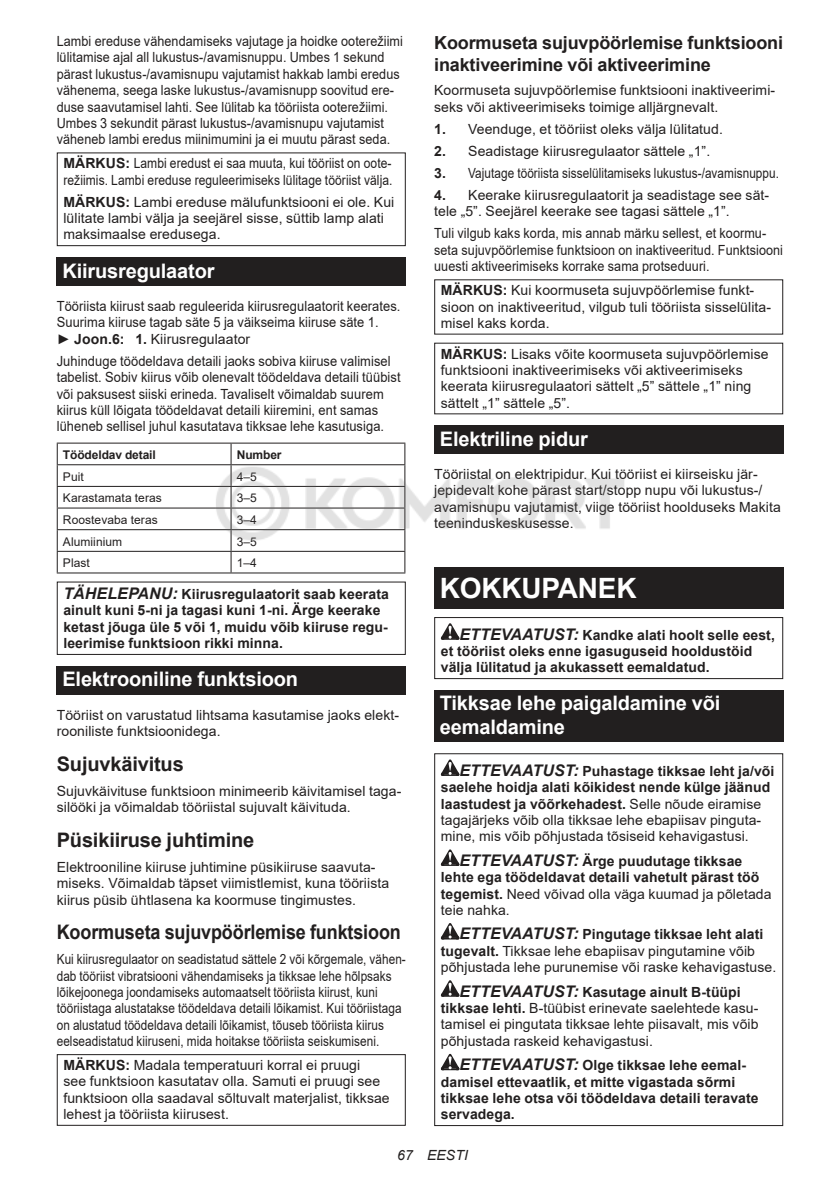
<style>
.page{position:relative;width:840px;height:1191px;background:#fff}
.page>*{position:absolute;margin:0;border:0;box-sizing:border-box;transform-origin:0 0}
.t1{font:700 28px "Arial";letter-spacing:-.01em;color:#fff}
.t2{font:700 20px/23.4px "Arial";letter-spacing:-.01em;color:#fff}
.t3{font:700 20px "Arial";letter-spacing:-.01em;color:#221f1f;scale:.9 1}
.t4{font:700 20px "Arial";letter-spacing:-.01em;color:#221f1f}
.t5{font:700 18px/21px "Arial";letter-spacing:-.01em;color:#221f1f}
.t6{font:14px/16.4px "Arial";letter-spacing:.005em;color:#221f1f}
.t7{font:700 14px/16.4px "Arial";letter-spacing:.005em;color:#221f1f}
.t8{font:14px/16.4px "Arial";letter-spacing:.005em;color:#221f1f;scale:.9 1}
.t9{font:14px/16.4px "Arial";letter-spacing:.005em;color:#221f1f;scale:.84 1}
.t10{font:14px/16.4px "Arial";letter-spacing:.005em;color:#221f1f;scale:.92 1}
.t11{font:14px/16.4px "Arial";letter-spacing:.005em;color:#221f1f;scale:.86 1}
.t12{font:italic 14px "Arial";letter-spacing:.005em;color:#221f1f}
.t13{font:12px "Arial";letter-spacing:.005em;color:#221f1f}
.t14{font:700 12px "Arial";letter-spacing:-.01em;color:#221f1f}
.s1{font-weight:700}
.s2{font-style:italic;font-size:16px}
.s3{font-weight:700;font-style:italic;font-size:16px}
.s4{font-weight:400}
</style>
<div class="page">
<div style="left:57px;top:152px;width:348px;height:94px;border:1px solid #221f1f"></div>
<div style="left:57px;top:257px;width:348px;height:29px;background:#221f1f"></div>
<hr style="left:57px;top:442px;width:174px;height:1px;background:#221f1f">
<hr style="left:231px;top:442px;width:174px;height:1px;background:#221f1f">
<hr style="left:57px;top:464px;width:174px;height:1px;background:#221f1f">
<hr style="left:57px;top:486px;width:174px;height:1px;background:#221f1f">
<hr style="left:57px;top:507px;width:174px;height:1px;background:#221f1f">
<hr style="left:57px;top:529px;width:174px;height:1px;background:#221f1f">
<hr style="left:57px;top:551px;width:174px;height:1px;background:#221f1f">
<svg style="left:57px;top:443px;width:1px;height:129px"></svg>
<hr style="left:231px;top:551px;width:174px;height:1px;background:#221f1f">
<svg style="left:230px;top:443px;width:1px;height:129px"></svg>
<svg style="left:404px;top:443px;width:1px;height:129px"></svg>
<hr style="left:57px;top:572px;width:174px;height:1px;background:#221f1f">
<hr style="left:231px;top:572px;width:174px;height:1px;background:#221f1f">
<div style="left:57px;top:581px;width:348px;height:74px;border:1px solid #221f1f"></div>
<div style="left:57px;top:666px;width:348px;height:29px;background:#221f1f"></div>
<div style="left:57px;top:1054px;width:348px;height:71px;border:1px solid #221f1f"></div>
<div style="left:434px;top:426px;width:348px;height:28px;background:#221f1f"></div>
<div style="left:434px;top:568px;width:348px;height:41px;background:#221f1f"></div>
<svg style="left:440px;top:623px;width:19px;height:16px"></svg>
<div style="left:434px;top:617px;width:348px;height:62px;border:1px solid #221f1f"></div>
<div style="left:434px;top:690px;width:348px;height:52px;background:#221f1f"></div>
<svg style="left:440px;top:759px;width:19px;height:17px"></svg>
<svg style="left:440px;top:849px;width:19px;height:17px"></svg>
<svg style="left:440px;top:923px;width:19px;height:16px"></svg>
<svg style="left:440px;top:980px;width:19px;height:16px"></svg>
<svg style="left:440px;top:1053px;width:19px;height:17px"></svg>
<div style="left:434px;top:753px;width:348px;height:373px;border:1px solid #221f1f"></div>
<img style="left:210px;top:457px;width:415px;height:92px">
<p class="t8" style="left:57px;top:33px;width:386px">Lambi ereduse vähendamiseks vajutage ja hoidke ooterežiimi lülitamise ajal all lukustus-/avamisnuppu. Umbes 1 sekund pärast lukustus-/avamisnupu vajutamist hakkab lambi eredus vähenema, seega laske lukustus-/avamisnupp soovitud ere&shy;duse saavutamisel lahti. See lülitab ka tööriista ooterežiimi.<br>Umbes 3 sekundit pärast lukustus-/avamisnupu vajutamist väheneb lambi eredus miinimumini ja ei muutu pärast seda.</p>
<p class="t11" style="left:63px;top:155px;width:384px"><span class="s1">MÄRKUS:</span> Lambi eredust ei saa muuta, kui tööriist on oote&shy;režiimis. Lambi ereduse reguleerimiseks lülitage tööriist välja.</p>
<p class="t6" style="left:63px;top:193px;width:332px"><span class="s1">MÄRKUS:</span> Lambi ereduse mälufunktsiooni ei ole. Kui lülitate lambi välja ja seejärel sisse, süttib lamp alati maksimaalse eredusega.</p>
<h2 class="t2" style="left:62px;top:260px;width:154px">Kiirusregulaator</h2>
<p class="t10" style="left:57px;top:298px;width:375px">Tööriista kiirust saab reguleerida kiirusregulaatorit keerates.<br>Suurima kiiruse tagab säte 5 ja väikseima kiiruse säte 1.<br>► <span class="s1">Joon.6: 1.</span> Kiirusregulaator</p>
<p class="t10" style="left:57px;top:352px;width:375px">Juhinduge töödeldava detaili jaoks sobiva kiiruse valimisel tabelist. Sobiv kiirus võib olenevalt töödeldava detaili tüübist või paksusest siiski erineda. Tavaliselt võimaldab suurem kiirus küll lõigata töödeldavat detaili kiiremini, ent samas lüheneb sellisel juhul kasutatava tikksae lehe kasutusiga.</p>
<p class="t14" style="left:63px;top:450px;width:94px">Töödeldav detail</p>
<p class="t14" style="left:236px;top:450px;width:46px">Number</p>
<p class="t13" style="left:63px;top:468px;width:22px">Puit</p>
<p class="t13" style="left:236px;top:468px;width:22px">4–5</p>
<p class="t13" style="left:63px;top:493px;width:100px">Karastamata teras</p>
<p class="t13" style="left:236px;top:493px;width:22px">3–5</p>
<p class="t13" style="left:63px;top:511px;width:96px">Roostevaba teras</p>
<p class="t13" style="left:236px;top:511px;width:22px">3–4</p>
<p class="t13" style="left:63px;top:537px;width:61px">Alumiinium</p>
<p class="t13" style="left:236px;top:537px;width:22px">3–5</p>
<p class="t13" style="left:63px;top:555px;width:28px">Plast</p>
<p class="t13" style="left:236px;top:555px;width:22px">1–4</p>
<p class="t7" style="left:63px;top:587px;width:327px"><span class="s2">TÄHELEPANU:</span> Kiirusregulaatorit saab keerata ainult kuni 5-ni ja tagasi kuni 1-ni. Ärge keerake ketast jõuga üle 5 või 1, muidu võib kiiruse regu&shy;leerimise funktsioon rikki minna.</p>
<h2 class="t2" style="left:62px;top:669px;width:237px">Elektrooniline funktsioon</h2>
<p class="t6" style="left:57px;top:706px;width:343px">Tööriist on varustatud lihtsama kasutamise jaoks elekt&shy;rooniliste funktsioonidega.</p>
<h2 class="t4" style="left:57px;top:756px;width:128px">Sujuvkäivitus</h2>
<p class="t6" style="left:57px;top:782px;width:346px">Sujuvkäivituse funktsioon minimeerib käivitamisel taga&shy;silööki ja võimaldab tööriistal sujuvalt käivituda.</p>
<h2 class="t4" style="left:57px;top:832px;width:199px">Püsikiiruse juhtimine</h2>
<p class="t6" style="left:57px;top:858px;width:334px">Elektrooniline kiiruse juhtimine püsikiiruse saavuta&shy;miseks. Võimaldab täpset viimistlemist, kuna tööriista kiirus püsib ühtlasena ka koormuse tingimustes.</p>
<h2 class="t3" style="left:57px;top:924px;width:383px">Koormuseta sujuvpöörlemise funktsioon</h2>
<p class="t9" style="left:57px;top:952px;width:417px">Kui kiirusregulaator on seadistatud sättele 2 või kõrgemale, vähen&shy;dab tööriist vibratsiooni vähendamiseks ja tikksae lehe hõlpsaks lõikejoonega joondamiseks automaatselt tööriista kiirust, kuni tööriistaga alustatakse töödeldava detaili lõikamist. Kui tööriistaga on alustatud töödeldava detaili lõikamist, tõuseb tööriista kiirus eelseadistatud kiiruseni, mida hoitakse tööriista seiskumiseni.</p>
<p class="t6" style="left:63px;top:1058px;width:327px"><span class="s1">MÄRKUS:</span> Madala temperatuuri korral ei pruugi<br>see funktsioon kasutatav olla. Samuti ei pruugi see funktsioon olla saadaval sõltuvalt materjalist, tikksae lehest ja tööriista kiirusest.</p>
<p class="t5" style="left:434px;top:34px;width:350px">Koormuseta sujuvpöörlemise funktsiooni inaktiveerimine või aktiveerimine</p>
<p class="t6" style="left:434px;top:82px;width:342px">Koormuseta sujuvpöörlemise funktsiooni inaktiveerimi&shy;seks või aktiveerimiseks toimige alljärgnevalt.</p>
<p class="t6" style="left:434px;top:121px;width:290px"><span class="s1">1.</span> Veenduge, et tööriist oleks välja lülitatud.</p>
<p class="t6" style="left:434px;top:144px;width:277px"><span class="s1">2.</span> Seadistage kiirusregulaator sättele „1”.</p>
<p class="t9" style="left:434px;top:165px;width:412px"><span class="s1">3.</span> Vajutage tööriista sisselülitamiseks lukustus-/avamisnuppu.</p>
<p class="t6" style="left:434px;top:187px;width:336px"><span class="s1">4.</span> Keerake kiirusregulaatorit ja seadistage see sät&shy;tele „5”. Seejärel keerake see tagasi sättele „1”.</p>
<p class="t8" style="left:434px;top:225px;width:389px">Tuli vilgub kaks korda, mis annab märku sellest, et koormu&shy;seta sujuvpöörlemise funktsioon on inaktiveeritud. Funktsiooni uuesti aktiveerimiseks korrake sama protseduuri.</p>
<p class="t6" style="left:440px;top:282px;width:331px"><span class="s1">MÄRKUS:</span> Kui koormuseta sujuvpöörlemise funkt&shy;sioon on inaktiveeritud, vilgub tuli tööriista sisselülita&shy;misel kaks korda.</p>
<p class="t6" style="left:440px;top:345px;width:329px"><span class="s1">MÄRKUS:</span> Lisaks võite koormuseta sujuvpöörlemise funktsiooni inaktiveerimiseks või aktiveerimiseks keerata kiirusregulaatori sättelt „5” sättele „1” ning sättelt „1” sättele „5”.</p>
<h2 class="t2" style="left:439px;top:428px;width:149px">Elektriline pidur</h2>
<p class="t6" style="left:434px;top:466px;width:348px">Tööriistal on elektripidur. Kui tööriist ei kiirseisku jär&shy;jepidevalt kohe pärast start/stopp nupu või lukustus-/ avamisnupu vajutamist, viige tööriist hoolduseks Makita teeninduskeskusesse.</p>
<h1 class="t1" style="left:439px;top:576px;width:198px">KOKKUPANEK</h1>
<p class="t7" style="left:440px;top:627px;width:335px;text-indent:19px"><span class="s2">ETTEVAATUST:</span> Kandke alati hoolt selle eest, et tööriist oleks enne igasuguseid hooldustöid välja lülitatud ja akukassett eemaldatud.</p>
<h2 class="t2" style="left:439px;top:693px;width:282px">Tikksae lehe paigaldamine või eemaldamine</h2>
<p class="t6" style="left:440px;top:764px;width:335px;text-indent:19px"><span class="s3">ETTEVAATUST:</span> <span class="s1">Puhastage tikksae leht ja/või saelehe hoidja alati kõikidest nende külge jäänud laastudest ja võõrkehadest.</span> Selle nõude eiramise tagajärjeks võib olla tikksae lehe ebapiisav pinguta&shy;mine, mis võib põhjustada tõsiseid kehavigastusi.</p>
<p class="t7" style="left:440px;top:854px;width:332px;text-indent:19px"><span class="s2">ETTEVAATUST:</span> Ärge puudutage tikksae lehte ega töödeldavat detaili vahetult pärast töö tegemist. <span class="s4">Need võivad olla väga kuumad ja põletada teie nahka.</span></p>
<p class="t6" style="left:440px;top:926px;width:337px;text-indent:19px"><span class="s3">ETTEVAATUST:</span> <span class="s1">Pingutage tikksae leht alati tugevalt.</span> Tikksae lehe ebapiisav pingutamine võib põhjustada lehe purunemise või raske kehavigastuse.</p>
<p class="t6" style="left:440px;top:983px;width:319px;text-indent:19px"><span class="s3">ETTEVAATUST:</span> <span class="s1">Kasutage ainult B-tüüpi tikksae lehti.</span> B-tüübist erinevate saelehtede kasu&shy;tamisel ei pingutata tikksae lehte piisavalt, mis võib põhjustada raskeid kehavigastusi.</p>
<p class="t7" style="left:440px;top:1058px;width:319px;text-indent:19px"><span class="s2">ETTEVAATUST:</span> Olge tikksae lehe eemal&shy;damisel ettevaatlik, et mitte vigastada sõrmi tikksae lehe otsa või töödeldava detaili teravate servadega.</p>
<p class="t12" style="left:397px;top:1147px;width:72px">67 EESTI</p>
</div>
